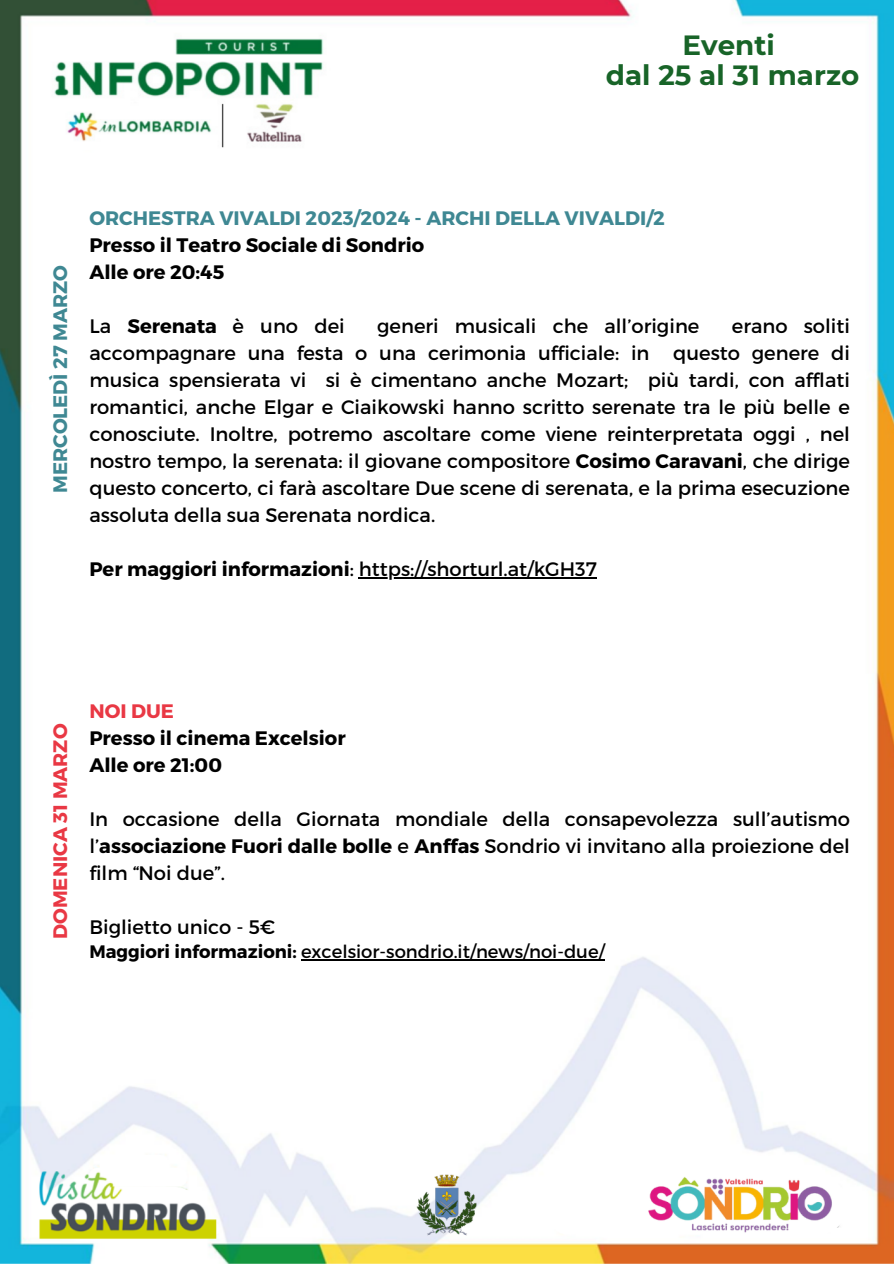
<style>
.page{position:relative;width:894px;height:1264px;background:#fff}
.page>*{position:absolute;margin:0;border:0;box-sizing:border-box;transform-origin:0 0}
.t1{font:700 27.75px/29.2px "Montserrat";color:#186428;text-align:center}
.t2{font:19.5px/27px "Montserrat";color:#000;text-align:justify}
.t3{font:700 19.5px/27px "Montserrat";color:#000}
.t4{font:700 19.5px "Montserrat";color:#3f8893}
.t5{font:700 19.5px "Montserrat";color:#e93844}
.t6{font:18px "Montserrat";color:#000}
.s1{font-weight:700}
</style>
<div class="page">
<img style="left:0;top:0;width:893px;height:1263px">
<hr style="left:359px;top:577px;width:237px;height:1px;background:#000">
<hr style="left:301px;top:959px;width:303px;height:1px;background:#000">
<h1 class="t1" style="left:605px;top:31px;width:255px">Eventi<br>dal 25 al 31 marzo</h1>
<p class="t4" style="left:48px;top:493px;width:229px;rotate:-90deg">MERCOLEDÌ 27 MARZO</p>
<p class="t4" style="left:89px;top:205px;width:577px">ORCHESTRA VIVALDI 2023/2024 - ARCHI DELLA VIVALDI/2</p>
<p class="t3" style="left:89px;top:230px;width:336px">Presso il Teatro Sociale di Sondrio<br>Alle ore 20:45</p>
<p class="t2" style="left:89px;top:311px;width:257px">La <span class="s1">Serenata</span> è uno dei</p>
<p class="t2" style="left:377px;top:311px;width:324px">generi musicali che all’origine</p>
<p class="t2" style="left:89px;top:311px;width:761px;text-indent:642px">erano soliti accompagnare una festa o una cerimonia ufficiale: in questo genere di musica spensierata vi si è cimentano anche Mozart; più tardi, con afflati romantici, anche Elgar e Ciaikowski hanno scritto serenate tra le più belle e conosciute. Inoltre, potremo ascoltare come viene reinterpretata oggi , nel nostro tempo, la serenata: il giovane compositore <span class="s1">Cosimo Caravani</span>, che dirige questo concerto, ci farà ascoltare Due scene di serenata, e la prima esecuzione assoluta della sua Serenata nordica.</p>
<p class="t2" style="left:89px;top:554px;width:509px"><span class="s1">Per maggiori informazioni</span>: https://shorturl.at/kGH37</p>
<p class="t5" style="left:48px;top:939px;width:217px;rotate:-90deg">DOMENICA 31 MARZO</p>
<p class="t5" style="left:89px;top:698px;width:86px">NOI DUE</p>
<p class="t3" style="left:89px;top:723px;width:258px">Presso il cinema Excelsior<br>Alle ore 21:00</p>
<p class="t2" style="left:89px;top:804px;width:761px">In occasione della Giornata mondiale della consapevolezza sull’autismo l’<span class="s1">associazione Fuori dalle bolle</span> e <span class="s1">Anffas</span> Sondrio vi invitano alla proiezione del film “Noi due”.</p>
<p class="t2" style="left:89px;top:912px;width:187px">Biglietto unico - 5€</p>
<p class="t6" style="left:89px;top:940px;width:516px"><span class="s1">Maggiori informazioni:</span> excelsior-sondrio.it/news/noi-due/</p>
</div>
